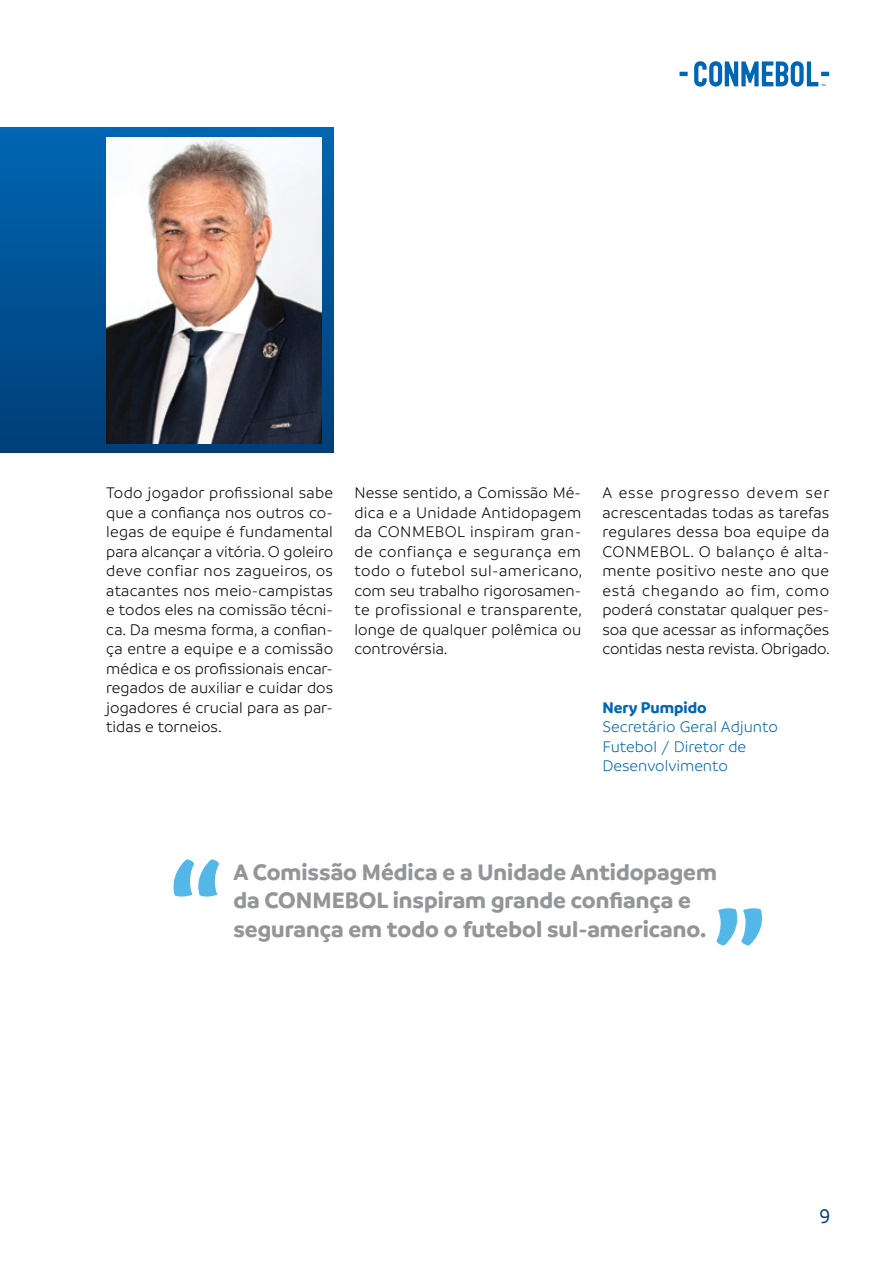
<style>
.page{position:relative;width:893px;height:1263px;background:#fff}
.page>*{position:absolute;margin:0;border:0;box-sizing:border-box;transform-origin:0 0}
.t1{font:700 24px/28.8px "Branding SF";color:#939598}
.t2{font:500 21px "Branding SF";color:#003d77}
.t3{font:300 16.5px/19.5px "Branding SF";color:#000;text-align:justify}
.t4{font:300 16.5px/19.5px "Branding SF";color:#0066b3}
.t5{font:700 16.5px "Branding SF";color:#0066b3}
</style>
<div class="page">
<svg style="left:679px;top:72px;width:9px;height:4px"></svg>
<svg style="left:694px;top:61px;width:135px;height:26px"></svg>
<div style="left:0;top:128px;width:333px;height:325px;background:linear-gradient(to bottom,#0066b2,#003e78)"></div>
<img style="left:106px;top:137px;width:216px;height:306px">
<svg style="left:174px;top:859px;width:45px;height:37px"></svg>
<svg style="left:716px;top:908px;width:46px;height:37px"></svg>
<p class="t3" style="left:106px;top:483px;width:228px">Todo jogador profissional sabe que a confiança nos outros co&shy;legas de equipe é fundamental para alcançar a vitória. O goleiro deve confiar nos zagueiros, os atacantes nos meio-campistas e todos eles na comissão técni&shy;ca. Da mesma forma, a confian&shy;ça entre a equipe e a comissão médica e os profissionais encar&shy;regados de auxiliar e cuidar dos jogadores é crucial para as par&shy;tidas e torneios.</p>
<p class="t3" style="left:354px;top:483px;width:229px">Nesse sentido, a Comissão Mé&shy;dica e a Unidade Antidopagem da CONMEBOL inspiram gran&shy;de confiança e segurança em todo o futebol sul-americano, com seu trabalho rigorosamen&shy;te profissional e transparente, longe de qualquer polêmica ou controvérsia.</p>
<p class="t3" style="left:602px;top:483px;width:229px">A esse progresso devem ser acrescentadas todas as tarefas regulares dessa boa equipe da CONMEBOL. O balanço é alta&shy;mente positivo neste ano que está chegando ao fim, como poderá constatar qualquer pes&shy;soa que acessar as informações contidas nesta revista. Obrigado.</p>
<p class="t5" style="left:602px;top:698px;width:106px">Nery Pumpido</p>
<p class="t4" style="left:602px;top:717px;width:177px">Secretário Geral Adjunto<br>Futebol / Diretor de<br>Desenvolvimento</p>
<h1 class="t1" style="left:233px;top:857px;width:485px">A Comissão Médica e a Unidade Antidopagem da CONMEBOL inspiram grande confiança e segurança em todo o futebol sul-americano.</h1>
<p class="t2" style="left:820px;top:1205px;width:12px">9</p>
</div>
